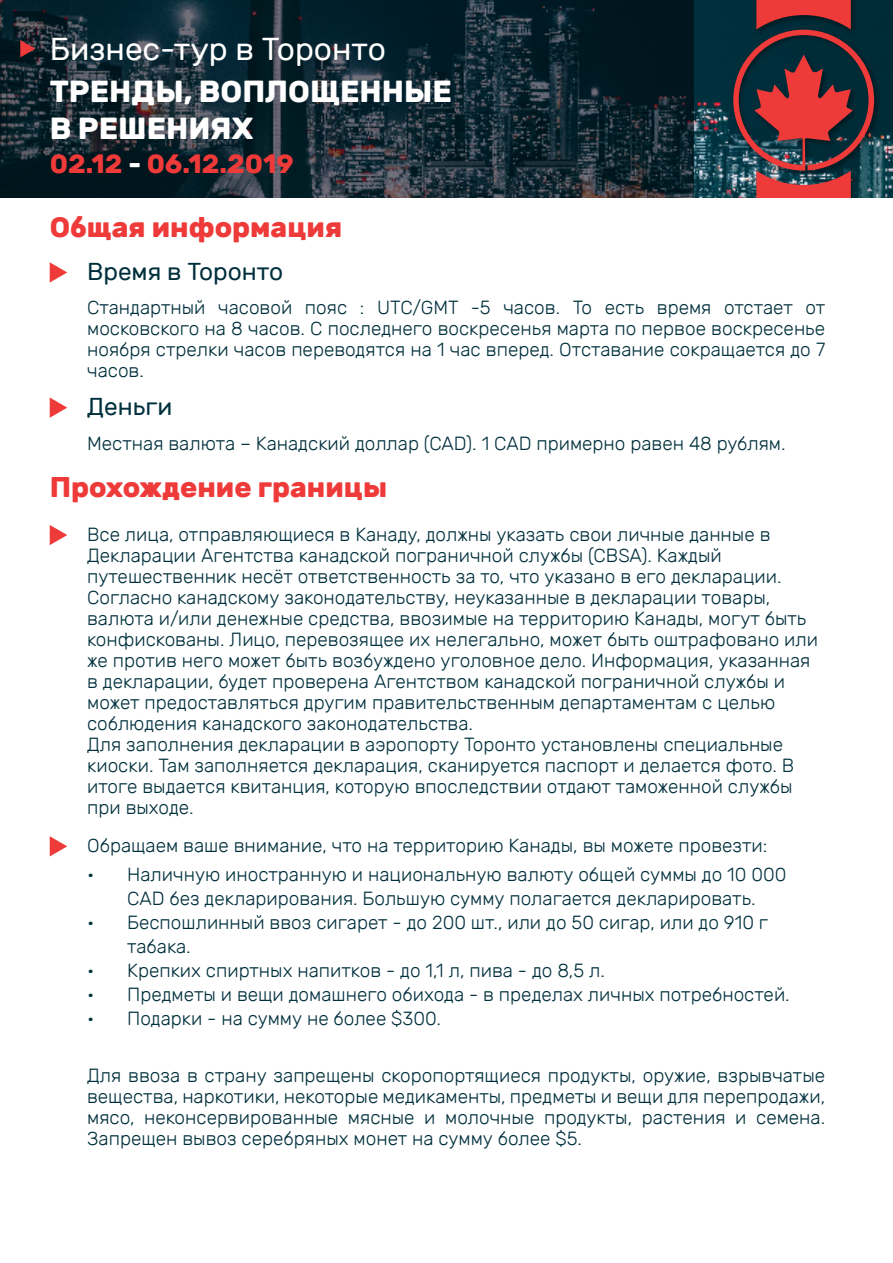
<style>
.page{position:relative;width:893px;height:1263px;background:#fff}
.page>*{position:absolute;margin:0;border:0;box-sizing:border-box;transform-origin:0 0}
.t1{font:31.65px "Rubik";color:#fff}
.t2{font:700 30.45px/36.5px "Rubik";color:#fff}
.t3{font:700 28.5px "Rubik";color:#ee3a39}
.t4{font:700 26.55px "Rubik";color:#ee3a39}
.t5{font:24.45px "Rubik";color:#00303d}
.t6{font:300 18.9px/21px "Rubik";color:#00303d;text-align:justify}
.s1{color:#fff}
</style>
<div class="page">
<svg style="left:50px;top:262px;width:17px;height:21px"></svg>
<svg style="left:50px;top:397px;width:17px;height:21px"></svg>
<svg style="left:50px;top:525px;width:17px;height:20px"></svg>
<img style="left:693px;top:1px;width:200px;height:197px">
<svg style="left:0;top:1px;width:693px;height:197px;background:#142932"></svg>
<svg style="left:20px;top:40px;width:15px;height:17px"></svg>
<img style="left:729px;top:26px;width:153px;height:152px">
<svg style="left:733px;top:1px;width:141px;height:197px;background:#60373e"></svg>
<svg style="left:50px;top:836px;width:17px;height:20px"></svg>
<h1 class="t1" style="left:50px;top:32px;width:338px">Бизнес-тур в Торонто</h1>
<h2 class="t2" style="left:50px;top:74px;width:404px">ТРЕНДЫ, ВОПЛОЩЕННЫЕ<br>В РЕШЕНИЯХ</h2>
<h3 class="t4" style="left:50px;top:148px;width:245px">02.12 <span class="s1">-</span> 06.12.2019</h3>
<h3 class="t3" style="left:50px;top:210px;width:294px">Общая информация</h3>
<p class="t5" style="left:87px;top:258px;width:198px">Время в Торонто</p>
<p class="t6" style="left:87px;top:297px;width:740px">Стандартный часовой пояс : UTC/GMT -5 часов. То есть время отстает от московского на 8 часов. С последнего воскресенья марта по первое воскресенье ноября стрелки часов переводятся на 1 час вперед. Отставание сокращается до 7 часов.</p>
<p class="t5" style="left:87px;top:393px;width:87px">Деньги</p>
<p class="t6" style="left:87px;top:433px;width:700px">Местная валюта – Канадский доллар (CAD). 1 CAD примерно равен 48 рублям.</p>
<h3 class="t3" style="left:50px;top:470px;width:339px">Прохождение границы</h3>
<p class="t6" style="left:87px;top:524px;width:732px;text-align:left">Все лица, отправляющиеся в Канаду, должны указать свои личные данные в Декларации Агентства канадской пограничной службы (CBSA). Каждый путешественник несёт ответственность за то, что указано в его декларации.<br>Согласно канадскому законодательству, неуказанные в декларации товары, валюта и/или денежные средства, ввозимые на территорию Канады, могут быть конфискованы. Лицо, перевозящее их нелегально, может быть оштрафовано или же против него может быть возбуждено уголовное дело. Информация, указанная в декларации, будет проверена Агентством канадской пограничной службы и может предоставляться другим правительственным департаментам с целью соблюдения канадского законодательства.<br>Для заполнения декларации в аэропорту Торонто установлены специальные киоски. Там заполняется декларация, сканируется паспорт и делается фото. В итоге выдается квитанция, которую впоследствии отдают таможенной службы при выходе.</p>
<p class="t6" style="left:87px;top:835px;width:682px">Обращаем ваше внимание, что на территорию Канады, вы можете провезти:</p>
<p class="t6" style="left:87px;top:862px;width:701px;line-height:24px;text-align:center">• Наличную иностранную и национальную валюту общей суммы до 10 000<br>CAD без декларирования. Большую сумму полагается декларировать.</p>
<p class="t6" style="left:127px;top:910px;width:643px;line-height:24px;text-indent:-40px">• Беспошлинный ввоз сигарет - до 200 шт., или до 50 сигар, или до 910 г табака.</p>
<p class="t6" style="left:87px;top:960px;width:519px">• Крепких спиртных напитков - до 1,1 л, пива - до 8,5 л.</p>
<p class="t6" style="left:87px;top:984px;width:704px">• Предметы и вещи домашнего обихода - в пределах личных потребностей.</p>
<p class="t6" style="left:87px;top:1008px;width:355px">• Подарки - на сумму не более $300.</p>
<p class="t6" style="left:87px;top:1065px;width:740px">Для ввоза в страну запрещены скоропортящиеся продукты, оружие, взрывчатые вещества, наркотики, некоторые медикаменты, предметы и вещи для перепродажи, мясо, неконсервированные мясные и молочные продукты, растения и семена.<br>Запрещен вывоз серебряных монет на сумму более $5.</p>
</div>
